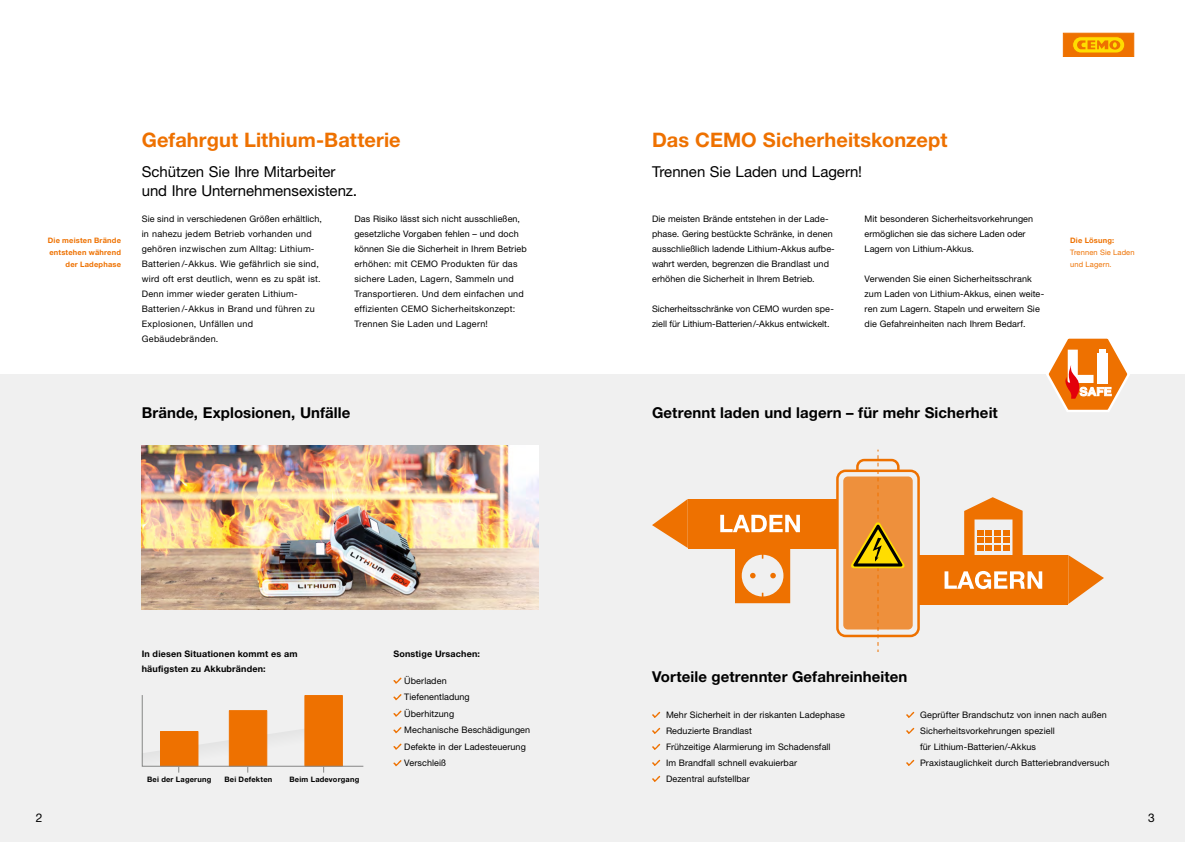
<style>
.page{position:relative;width:1185px;height:842px;background:#fff}
.page>*{position:absolute;margin:0;border:0;box-sizing:border-box;transform-origin:0 0}
.t1{font:700 20px "Helvetica Neue LT Pro";letter-spacing:.005em;color:#ee7100}
.t2{font:700 15px "Helvetica Neue LT Pro";letter-spacing:.005em;color:#000}
.t3{font:15px/19.3px "Helvetica Neue LT Pro";letter-spacing:-.005em;color:#000}
.t4{font:12px "Helvetica Neue LT Pro";color:#000}
.t5{font:9px/15px "Helvetica Neue LT Pro";letter-spacing:.01em;color:#000}
.t6{font:9px/15px "Helvetica Neue LT Pro";letter-spacing:.03em;color:#000}
.t7{font:700 9px/15px "Helvetica Neue LT Pro";letter-spacing:.02em;color:#000}
.t8{font:700 7.5px/12px "Helvetica Neue LT Pro";letter-spacing:.025em;color:#ee7100;text-align:right}
.t9{font:700 7.5px "Helvetica Neue LT Pro";letter-spacing:.025em;color:#000}
.t10{font:7.5px/12px "Helvetica Neue LT Pro";letter-spacing:.015em;color:#ee7100}
.s1{font-size:16px}
</style>
<div class="page">
<div style="left:0;top:374px;width:1185px;height:468px;background:#f0f0f0"></div>
<div style="left:1063px;top:33px;width:71px;height:24px;background:#ee7100;border:1px solid #ee7100"></div>
<div style="left:1072px;top:37px;width:53px;height:16px;background:#fd0;border-radius:8px"></div>
<div style="left:1072px;top:36px;width:53px;height:17px;border:1px solid #ee7100;border-radius:8px"></div>
<svg style="left:1077px;top:40px;width:43px;height:10px"></svg>
<img style="left:142px;top:445px;width:397px;height:164px">
<svg style="left:1046px;top:338px;width:84px;height:74px"></svg>
<svg style="left:141px;top:695px;width:223px;height:78px"></svg>
<svg style="left:652px;top:711px;width:8px;height:7px"></svg>
<svg style="left:652px;top:727px;width:8px;height:7px"></svg>
<svg style="left:652px;top:743px;width:8px;height:7px"></svg>
<svg style="left:652px;top:759px;width:8px;height:7px"></svg>
<svg style="left:652px;top:775px;width:8px;height:7px"></svg>
<svg style="left:906px;top:711px;width:8px;height:7px"></svg>
<svg style="left:906px;top:727px;width:8px;height:7px"></svg>
<svg style="left:906px;top:759px;width:8px;height:7px"></svg>
<svg style="left:393px;top:677px;width:9px;height:7px"></svg>
<svg style="left:393px;top:694px;width:9px;height:7px"></svg>
<svg style="left:393px;top:710px;width:9px;height:7px"></svg>
<svg style="left:393px;top:727px;width:9px;height:7px"></svg>
<svg style="left:393px;top:743px;width:9px;height:7px"></svg>
<svg style="left:393px;top:760px;width:9px;height:7px"></svg>
<div style="left:836px;top:470px;width:84px;height:167px;border:3px solid #ee7100;border-radius:8px"></div>
<div style="left:688px;top:499px;width:149px;height:49px;background:#ee7100"></div>
<svg style="left:652px;top:499px;width:36px;height:49px"></svg>
<svg style="left:720px;top:515px;width:80px;height:17px"></svg>
<div style="left:918px;top:555px;width:150px;height:49px;background:#ee7100"></div>
<svg style="left:1068px;top:555px;width:36px;height:49px"></svg>
<svg style="left:944px;top:571px;width:98px;height:18px"></svg>
<div style="left:843px;top:476px;width:70px;height:153px;background:#ee903c;border-radius:5px"></div>
<svg style="left:850px;top:450px;width:55px;height:202px"></svg>
<svg style="left:735px;top:548px;width:55px;height:55px"></svg>
<svg style="left:964px;top:497px;width:59px;height:58px"></svg>
<div style="left:977px;top:530px;width:7px;height:6px;background:#ee7100"></div>
<div style="left:985px;top:530px;width:7px;height:6px;background:#ee7100"></div>
<div style="left:977px;top:537px;width:7px;height:6px;background:#ee7100"></div>
<div style="left:985px;top:537px;width:7px;height:6px;background:#ee7100"></div>
<div style="left:977px;top:544px;width:7px;height:6px;background:#ee7100"></div>
<div style="left:985px;top:544px;width:7px;height:6px;background:#ee7100"></div>
<div style="left:994px;top:530px;width:7px;height:6px;background:#ee7100"></div>
<div style="left:994px;top:537px;width:7px;height:6px;background:#ee7100"></div>
<div style="left:994px;top:544px;width:7px;height:6px;background:#ee7100"></div>
<div style="left:1003px;top:530px;width:7px;height:6px;background:#ee7100"></div>
<div style="left:1003px;top:537px;width:7px;height:6px;background:#ee7100"></div>
<div style="left:1003px;top:544px;width:7px;height:6px;background:#ee7100"></div>
<p class="t8" style="left:48px;top:235px;width:75px">Die meisten Brände entstehen während der Ladephase</p>
<h1 class="t1" style="left:142px;top:127px;width:261px">Gefahrgut Lithium-Batterie</h1>
<h2 class="t3" style="left:142px;top:161px;width:217px">Schützen Sie Ihre Mitarbeiter und Ihre Unternehmensexistenz<span class="s1">.</span></h2>
<p class="t6" style="left:142px;top:211px;width:182px">Sie sind in verschiedenen Größen erhältlich, in nahezu jedem Betrieb vorhanden und gehören inzwischen zum Alltag: Lithium-Batterien /-Akkus. Wie gefährlich sie sind, wird oft erst deutlich, wenn es zu spät ist.<br>Denn immer wieder geraten Lithium-Batterien /-Akkus in Brand und führen zu Explosionen, Unfällen und Gebäudebränden.</p>
<p class="t5" style="left:354px;top:211px;width:174px">Das Risiko lässt sich nicht ausschließen, gesetzliche Vorgaben fehlen – und doch können Sie die Sicherheit in Ihrem Betrieb erhöhen: mit CEMO Produkten für das sichere Laden, Lagern, Sammeln und Transportieren. Und dem einfachen und effizienten CEMO Sicherheitskonzept:<br>Trennen Sie Laden und Lagern!</p>
<h1 class="t1" style="left:652px;top:127px;width:297px">Das CEMO Sicherheitskonzept</h1>
<h2 class="t3" style="left:652px;top:161px;width:212px">Trennen Sie Laden und Lagern!</h2>
<p class="t5" style="left:652px;top:211px;width:184px">Die meisten Brände entstehen in der Lade&shy;phase. Gering bestückte Schränke, in denen ausschließlich ladende Lithium-Akkus aufbe&shy;wahrt werden, begrenzen die Brandlast und erhöhen die Sicherheit in Ihrem Betrieb.</p>
<p class="t5" style="left:652px;top:301px;width:183px">Sicherheitsschränke von CEMO wurden spe&shy;ziell für Lithium-Batterien/-Akkus entwickelt.</p>
<p class="t5" style="left:865px;top:211px;width:170px">Mit besonderen Sicherheitsvorkehrungen ermöglichen sie das sichere Laden oder<br>Lagern von Lithium-Akkus.</p>
<p class="t5" style="left:865px;top:271px;width:181px">Verwenden Sie einen Sicherheitsschrank zum Laden von Lithium-Akkus, einen weite&shy;ren zum Lagern. Stapeln und erweitern Sie die Gefahreinheiten nach Ihrem Bedarf.</p>
<h2 class="t2" style="left:142px;top:403px;width:210px">Brände, Explosionen, Unfälle</h2>
<h2 class="t2" style="left:652px;top:403px;width:347px">Getrennt laden und lagern – für mehr Sicherheit</h2>
<p class="t8" style="left:1070px;top:235px;width:46px">Die Lösung:</p>
<p class="t10" style="left:1070px;top:247px;width:66px">Trennen Sie Laden und Lagern.</p>
<p class="t7" style="left:142px;top:646px;width:157px">In diesen Situationen kommt es am häufigsten zu Akkubränden:</p>
<p class="t9" style="left:147px;top:774px;width:66px">Bei der Lagerung</p>
<p class="t9" style="left:224px;top:774px;width:49px">Bei Defekten</p>
<p class="t9" style="left:289px;top:774px;width:71px">Beim Ladevorgang</p>
<p class="t7" style="left:393px;top:646px;width:88px">Sonstige Ursachen:</p>
<p class="t5" style="left:404px;top:672px;width:127px;line-height:16.5px">Überladen<br>Tiefenentladung<br>Überhitzung<br>Mechanische Beschädigungen<br>Defekte in der Ladesteuerung<br>Verschleiß</p>
<h2 class="t2" style="left:652px;top:668px;width:257px">Vorteile getrennter Gefahreinheiten</h2>
<p class="t5" style="left:666px;top:707px;width:180px;line-height:16px">Mehr Sicherheit in der riskanten Ladephase Reduzierte Brandlast<br>Frühzeitige Alarmierung im Schadensfall<br>Im Brandfall schnell evakuierbar<br>Dezentral aufstellbar</p>
<p class="t5" style="left:920px;top:707px;width:191px;line-height:16px">Geprüfter Brandschutz von innen nach außen Sicherheitsvorkehrungen speziell<br>für Lithium-Batterien/-Akkus Praxistauglichkeit durch Batteriebrandversuch</p>
<h3 class="t4" style="left:36px;top:810px;width:8px">2</h3>
<h3 class="t4" style="left:1148px;top:810px;width:8px">3</h3>
</div>
